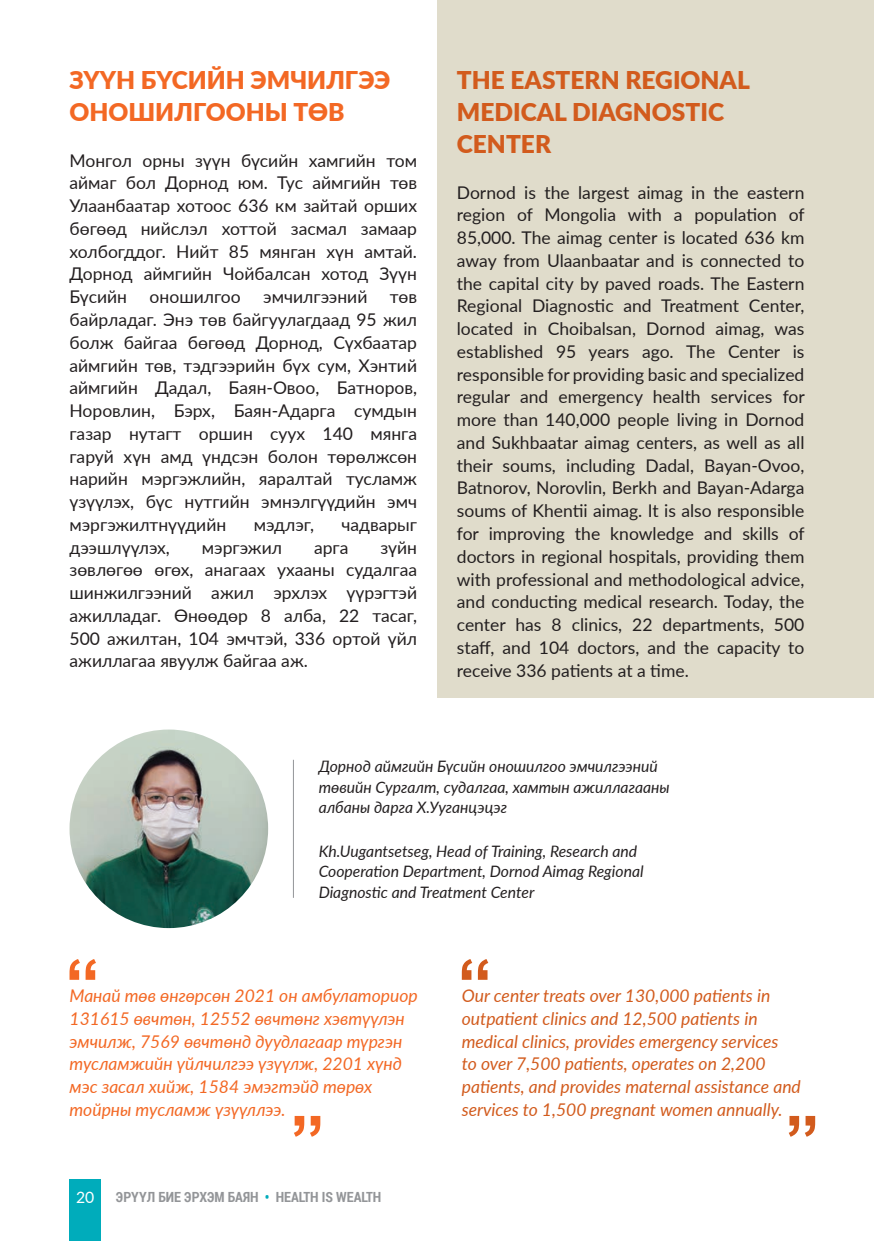
<style>
.page{position:relative;width:874px;height:1241px;background:#fff}
.page>*{position:absolute;margin:0;border:0;box-sizing:border-box;transform-origin:0 0}
.t1{font:900 24.5px/31.8px "Lato";color:#d25b1d}
.t2{font:900 24.5px/31.8px "Lato";color:#f36824}
.t3{font:17.5px/22.8px "Lato";color:#231f20;text-align:justify}
.t4{font:italic 17.5px/22.8px "Lato";color:#d25b1d}
.t5{font:italic 17.5px/22.8px "Lato";color:#f36824}
.t6{font:italic 15.75px/20.5px "Lato";color:#231f20}
.t7{font:15.75px "Lato";color:#fff}
.t8{font:700 14px "Roboto Condensed";color:#939598}
.s1{color:#00acbb}
</style>
<div class="page">
<svg style="left:69px;top:959px;width:27px;height:20px"></svg>
<svg style="left:461px;top:959px;width:27px;height:20px"></svg>
<svg style="left:294px;top:1115px;width:26px;height:21px"></svg>
<svg style="left:788px;top:1115px;width:26px;height:21px"></svg>
<hr style="left:293px;top:759px;width:1px;height:138px;background:#939598">
<img style="left:69px;top:729px;width:199px;height:198px;border-radius:99px">
<div style="left:437px;top:0;width:436px;height:697px;background:#e0dccb"></div>
<div style="left:69px;top:1179px;width:32px;height:61px;background:#00acbb"></div>
<p class="t2" style="left:69px;top:63px;width:322px">ЗҮҮН БҮСИЙН ЭМЧИЛГЭЭ<br>ОНОШИЛГООНЫ ТӨВ</p>
<p class="t3" style="left:69px;top:148px;width:349px">Монгол орны зүүн бүсийн хамгийн том аймаг бол Дорнод юм. Тус аймгийн төв Улаанбаатар хотоос 636 км зайтай орших бөгөөд нийслэл хоттой засмал замаар холбогддог. Нийт 85 мянган хүн амтай.<br>Дорнод аймгийн Чойбалсан хотод Зүүн Бүсийн</p>
<p class="t3" style="left:149px;top:285px;width:93px">оношилгоо</p>
<p class="t3" style="left:263px;top:285px;width:106px">эмчилгээний</p>
<p class="t3" style="left:69px;top:285px;width:349px;text-indent:320px">төв байрладаг. Энэ төв байгуулагдаад 95 жил болж байгаа бөгөөд Дорнод, Сүхбаатар аймгийн төв, тэдгээрийн бүх сум, Хэнтий аймгийн Дадал, Баян-Овоо, Батноров, Норовлин, Бэрх, Баян-Адарга сумдын газар нутагт оршин суух 140 мянга гаруй хүн амд үндсэн болон төрөлжсөн нарийн мэргэжлийн, яаралтай тусламж үзүүлэх, бүс нутгийн эмнэлгүүдийн эмч мэргэжилтнүүдийн</p>
<p class="t3" style="left:254px;top:512px;width:62px">мэдлэг,</p>
<p class="t3" style="left:341px;top:512px;width:77px">чадварыг</p>
<p class="t3" style="left:69px;top:535px;width:349px;text-indent:311px">зүйн зөвлөгөө өгөх, анагаах ухааны судалгаа шинжилгээний ажил эрхлэх үүрэгтэй ажилладаг. Өнөөдөр 8 алба, 22 тасаг, 500 ажилтан, 104 эмчтэй, 336 ортой үйл ажиллагаа явуулж байгаа аж.</p>
<p class="t3" style="left:69px;top:535px;width:102px">дээшлүүлэх,</p>
<p class="t3" style="left:202px;top:535px;width:81px">мэргэжил</p>
<p class="t3" style="left:314px;top:535px;width:36px">арга</p>
<p class="t1" style="left:456px;top:63px;width:294px">THE EASTERN REGIONAL<br>MEDICAL DIAGNOSTIC<br>CENTER</p>
<p class="t3" style="left:456px;top:180px;width:349px">Dornod is the largest aimag in the eastern region of Mongolia with a population of 85,000. The aimag center is located 636 km away from Ulaanbaatar and is connected to the capital city by paved roads. The Eastern Regional Diagnostic and Treatment Center, located in Choibalsan, Dornod aimag, was established 95 years ago. The Center is responsible for providing basic and specialized regular and emergency health services for more than 140,000 people living in Dornod and Sukhbaatar aimag centers, as well as all their soums, including Dadal, Bayan-Ovoo, Batnorov, Norovlin, Berkh and Bayan-Adarga soums of Khentii aimag. It is also responsible for improving the knowledge and skills of doctors in regional hospitals, providing them with professional and methodological advice, and conducting medical research. Today, the center has 8 clinics, 22 departments, 500 staff, and 104 doctors, and the capacity to receive 336 patients at a time.</p>
<p class="t6" style="left:318px;top:755px;width:352px">Дорнод аймгийн Бүсийн оношилгоо эмчилгээний төвийн Сургалт, судалгаа, хамтын ажиллагааны албаны дарга Х.Ууганцэцэг</p>
<p class="t6" style="left:318px;top:840px;width:326px">Kh.Uugantsetseg, Head of Training, Research and<br>Cooperation Department, Dornod Aimag Regional<br>Diagnostic and Treatment Center</p>
<p class="t5" style="left:69px;top:983px;width:349px">Манай төв өнгөрсөн 2021 он амбулаториор 131615 өвчтөн, 12552 өвчтөнг хэвтүүлэн эмчилж, 7569 өвчтөнд дуудлагаар түргэн тусламжийн үйлчилгээ үзүүлж, 2201 хүнд мэс засал хийж, 1584 эмэгтэйд төрөх тойрны тусламж үзүүллээ.</p>
<p class="t4" style="left:461px;top:983px;width:340px">Our center treats over 130,000 patients in outpatient clinics and 12,500 patients in medical clinics, provides emergency services<br>to over 7,500 patients, operates on 2,200 patients, and provides maternal assistance and services to 1,500 pregnant women annually.</p>
<p class="t7" style="left:76px;top:1185px;width:20px">20</p>
<p class="t8" style="left:116px;top:1186px;width:267px">ЭРҮҮЛ БИЕ ЭРХЭМ БАЯН <span class="s1">•</span> HEALTH IS WEALTH</p>
</div>
